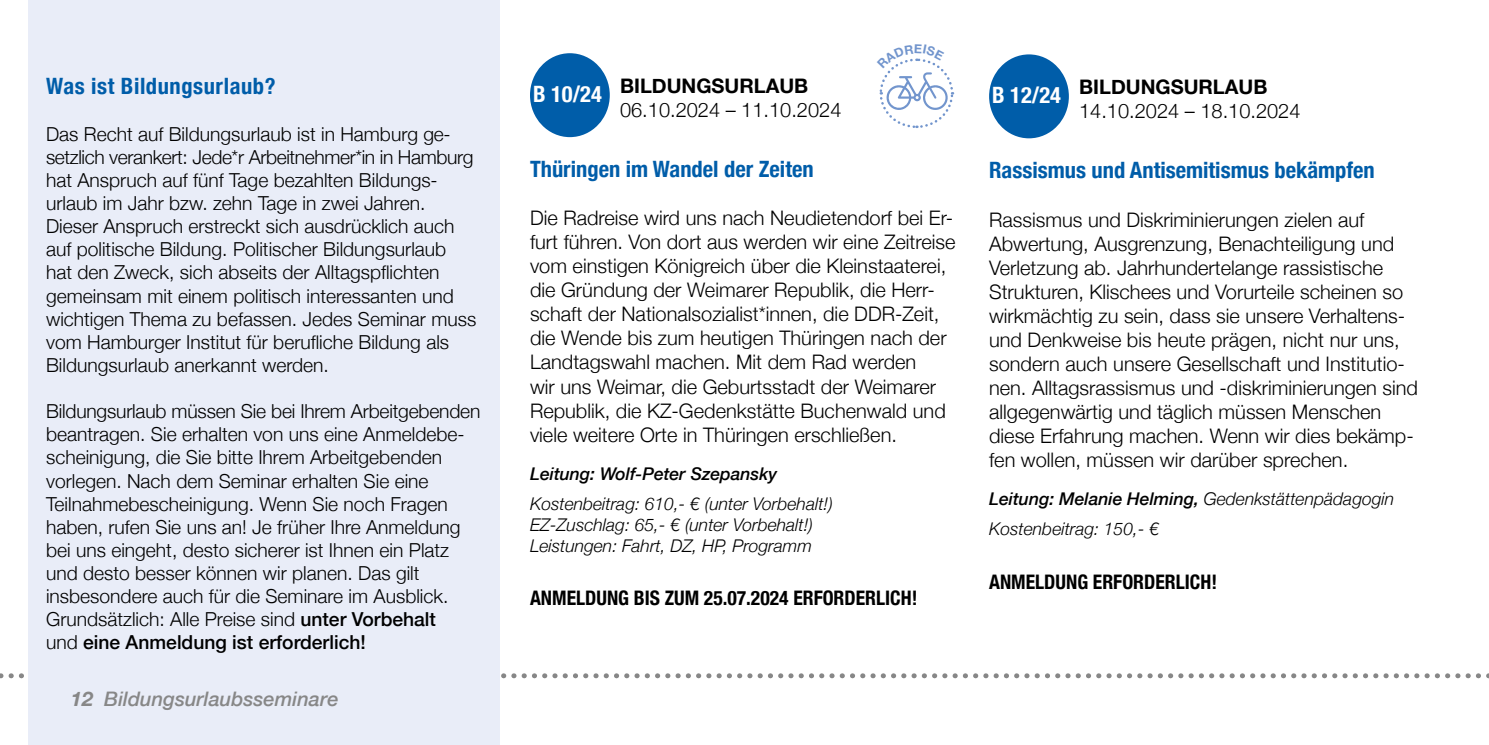
<style>
.page{position:relative;width:1489px;height:745px;background:#fff}
.page>*{position:absolute;margin:0;border:0;box-sizing:border-box;transform-origin:0 0}
.t1{font:700 condensed 22.5px "Helvetica Neue";color:#005da9}
.t2{font:700 condensed 22.5px "Helvetica Neue";letter-spacing:.025em;color:#005da9}
.t3{font:700 condensed 22.5px "Helvetica Neue";color:#fff}
.t4{font:300 20px/24px "Helvetica Neue";color:#000}
.t5{font:700 condensed 20px "Helvetica Neue";color:#000}
.t6{font:700 20px "Helvetica Neue";color:#000}
.t7{font:italic 500 20px "Helvetica Neue";color:#878787}
.t8{font:300 19.25px/23px "Helvetica Neue";color:#000}
.t9{font:italic 300 17.5px/21px "Helvetica Neue";color:#000}
.t10{font:italic 500 17.5px "Helvetica Neue";color:#000}
.s1{font-weight:500}
.s2{font-weight:700}
</style>
<div class="page">
<svg style="left:0;top:673px;width:1489px;height:5px"></svg>
<div style="left:28px;top:0;width:472px;height:744px;background:#e9edf8"></div>
<div style="left:530px;top:53px;width:79px;height:84px;background:#005da9;border-radius:50%"></div>
<div style="left:989px;top:54px;width:79px;height:84px;background:#005da9;border-radius:50%"></div>
<svg style="left:879px;top:58px;width:75px;height:70px"></svg>
<p class="t2" style="left:46px;top:67px;width:231px">Was ist Bildungsurlaub?</p>
<p class="t8" style="left:46px;top:121px;width:431px">Das Recht auf Bildungsurlaub ist in Hamburg ge&shy;setzlich verankert: Jede*r Arbeitnehmer*in in Hamburg hat Anspruch auf fünf Tage bezahlten Bildungs&shy;urlaub im Jahr bzw. zehn Tage in zwei Jahren.<br>Dieser Anspruch erstreckt sich ausdrücklich auch auf politische Bildung. Politischer Bildungsurlaub hat den Zweck, sich abseits der Alltagspflichten gemeinsam mit einem politisch interessanten und wichtigen Thema zu befassen. Jedes Seminar muss vom Hamburger Institut für berufliche Bildung als Bildungsurlaub anerkannt werden.</p>
<p class="t8" style="left:46px;top:398px;width:436px">Bildungsurlaub müssen Sie bei Ihrem Arbeitgebenden beantragen. Sie erhalten von uns eine Anmeldebe&shy;scheinigung, die Sie bitte Ihrem Arbeitgebenden vorlegen. Nach dem Seminar erhalten Sie eine Teilnahmebescheinigung. Wenn Sie noch Fragen haben, rufen Sie uns an! Je früher Ihre Anmeldung bei uns eingeht, desto sicherer ist Ihnen ein Platz und desto besser können wir planen. Das gilt insbesondere auch für die Seminare im Ausblick.<br>Grundsätzlich: Alle Preise sind <span class="s1">unter Vorbehalt<br></span>und <span class="s1">eine Anmeldung ist erforderlich!</span></p>
<p class="t7" style="left:71px;top:681px;width:269px"><span class="s2">12</span> Bildungsurlaubsseminare</p>
<p class="t6" style="left:620px;top:70px;width:190px">BILDUNGSURLAUB</p>
<p class="t4" style="left:620px;top:96px;width:223px">06.10.2024 – 11.10.2024</p>
<p class="t3" style="left:533px;top:75px;width:70px">B 10/24</p>
<p class="t6" style="left:1079px;top:71px;width:190px">BILDUNGSURLAUB</p>
<p class="t4" style="left:1079px;top:98px;width:223px">14.10.2024 – 18.10.2024</p>
<p class="t3" style="left:992px;top:76px;width:70px">B 12/24</p>
<p class="t1" style="left:530px;top:150px;width:285px">Thüringen im Wandel der Zeiten</p>
<p class="t4" style="left:530px;top:204px;width:427px">Die Radreise wird uns nach Neudietendorf bei Er&shy;furt führen. Von dort aus werden wir eine Zeitreise vom einstigen Königreich über die Kleinstaaterei, die Gründung der Weimarer Republik, die Herr&shy;schaft der Nationalsozialist*innen, die DDR-Zeit, die Wende bis zum heutigen Thüringen nach der Landtagswahl machen. Mit dem Rad werden<br>wir uns Weimar, die Geburtsstadt der Weimarer Republik, die KZ-Gedenkstätte Buchenwald und viele weitere Orte in Thüringen erschließen.</p>
<p class="t10" style="left:530px;top:458px;width:249px">Leitung: Wolf-Peter Szepansky</p>
<p class="t9" style="left:530px;top:492px;width:304px">Kostenbeitrag: 610,- € (unter Vorbehalt!)<br>EZ-Zuschlag: 65,- € (unter Vorbehalt!)<br>Leistungen: Fahrt, DZ, HP, Programm</p>
<p class="t5" style="left:530px;top:580px;width:389px">ANMELDUNG BIS ZUM 25.07.2024 ERFORDERLICH!</p>
<p class="t1" style="left:989px;top:152px;width:387px">Rassismus und Antisemitismus bekämpfen</p>
<p class="t4" style="left:989px;top:206px;width:430px">Rassismus und Diskriminierungen zielen auf Abwertung, Ausgrenzung, Benachteiligung und Verletzung ab. Jahrhundertelange rassistische Strukturen, Klischees und Vorurteile scheinen so wirkmächtig zu sein, dass sie unsere Verhaltens&shy;und Denkweise bis heute prägen, nicht nur uns, sondern auch unsere Gesellschaft und Institutio&shy;nen. Alltagsrassismus und -diskriminierungen sind allgegenwärtig und täglich müssen Menschen diese Erfahrung machen. Wenn wir dies bekämp&shy;fen wollen, müssen wir darüber sprechen.</p>
<p class="t9" style="left:989px;top:482px;width:406px;line-height:30px"><span class="s1">Leitung: Melanie Helming,</span> Gedenkstättenpädagogin<br>Kostenbeitrag: 150,- €</p>
<p class="t5" style="left:989px;top:565px;width:229px">ANMELDUNG ERFORDERLICH!</p>
</div>
